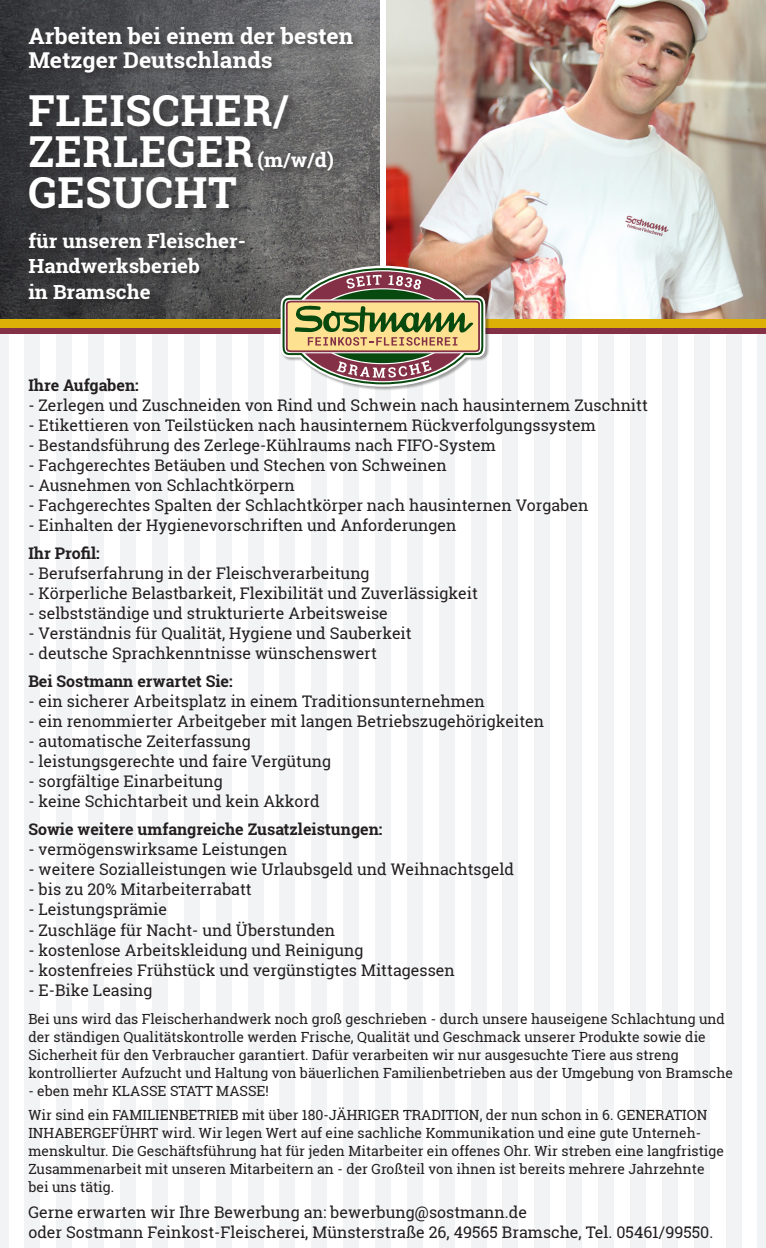
<style>
.page{position:relative;width:766px;height:1248px;background:#fff}
.page>*{position:absolute;margin:0;border:0;box-sizing:border-box;transform-origin:0 0}
.t1{font:700 42.6px/41px "Roboto Slab";letter-spacing:.02em;color:#fff}
.t2{font:700 21.8px/24px "Roboto Slab";letter-spacing:-.005em;color:#fff;scale:1.05 1}
.t3{font:700 19.4px/25.2px "Roboto Slab";color:#fff;scale:1.05 1}
.t4{font:16px/20px "Roboto Slab";color:#231f20}
.t5{font:700 16px "Roboto Slab";color:#231f20}
.t6{font:14px/18px "Roboto Slab";color:#231f20}
.s1{font-size:19.4px}
</style>
<div class="page">
<div style="left:0;top:261px;width:9px;height:986px;background:#f2f3f4"></div>
<div style="left:24px;top:261px;width:16px;height:986px;background:#f2f3f4"></div>
<div style="left:56px;top:261px;width:16px;height:986px;background:#f2f3f4"></div>
<div style="left:88px;top:261px;width:16px;height:986px;background:#f2f3f4"></div>
<div style="left:120px;top:261px;width:16px;height:986px;background:#f2f3f4"></div>
<div style="left:152px;top:261px;width:16px;height:986px;background:#f2f3f4"></div>
<div style="left:184px;top:261px;width:16px;height:986px;background:#f2f3f4"></div>
<div style="left:216px;top:261px;width:15px;height:986px;background:#f2f3f4"></div>
<div style="left:247px;top:261px;width:16px;height:986px;background:#f2f3f4"></div>
<div style="left:279px;top:261px;width:16px;height:986px;background:#f2f3f4"></div>
<div style="left:311px;top:261px;width:16px;height:986px;background:#f2f3f4"></div>
<div style="left:343px;top:261px;width:16px;height:986px;background:#f2f3f4"></div>
<div style="left:375px;top:261px;width:16px;height:986px;background:#f2f3f4"></div>
<div style="left:407px;top:261px;width:15px;height:986px;background:#f2f3f4"></div>
<div style="left:438px;top:261px;width:16px;height:986px;background:#f2f3f4"></div>
<div style="left:470px;top:261px;width:16px;height:986px;background:#f2f3f4"></div>
<div style="left:502px;top:261px;width:16px;height:986px;background:#f2f3f4"></div>
<div style="left:534px;top:261px;width:16px;height:986px;background:#f2f3f4"></div>
<div style="left:566px;top:261px;width:16px;height:986px;background:#f2f3f4"></div>
<div style="left:598px;top:261px;width:16px;height:986px;background:#f2f3f4"></div>
<div style="left:629px;top:261px;width:16px;height:986px;background:#f2f3f4"></div>
<div style="left:661px;top:261px;width:16px;height:986px;background:#f2f3f4"></div>
<div style="left:693px;top:261px;width:16px;height:986px;background:#f2f3f4"></div>
<div style="left:725px;top:261px;width:16px;height:986px;background:#f2f3f4"></div>
<div style="left:757px;top:261px;width:8px;height:986px;background:#f2f3f4"></div>
<img style="left:0;top:0;width:765px;height:319px">
<div style="left:27px;top:25px;width:336px;height:284px;background:#231f20;opacity:.5"></div>
<div style="left:380px;top:0;width:6px;height:346px;background:#fff"></div>
<svg style="left:0;top:327px;width:765px;height:6px;background:#92453b"></svg>
<div style="left:0;top:319px;width:765px;height:8px;background:#ddb008"></div>
<div style="left:281px;top:265px;width:208px;height:126px;background:#231f20;opacity:.4"></div>
<svg style="left:280px;top:266px;width:205px;height:120px;background:#aa997c"></svg>
<h2 class="t2" style="left:28px;top:24px;width:311px">Arbeiten bei einem der besten<br>Metzger Deutschlands</h2>
<h1 class="t1" style="left:28px;top:90px;width:307px">FLEISCHER/<br>ZERLEGER <span class="s1">(m/w/d)<br></span>GESUCHT</h1>
<p class="t3" style="left:28px;top:228px;width:209px">für unseren Fleischer-<br>Handwerksberieb<br>in Bramsche</p>
<p class="t5" style="left:28px;top:374px;width:112px">Ihre Aufgaben:</p>
<p class="t4" style="left:28px;top:395px;width:621px">- Zerlegen und Zuschneiden von Rind und Schwein nach hausinternem Zuschnitt</p>
<p class="t4" style="left:28px;top:415px;width:568px">- Etikettieren von Teilstücken nach hausinternem Rückverfolgungssystem</p>
<p class="t4" style="left:28px;top:435px;width:469px">- Bestandsführung des Zerlege-Kühlraums nach FIFO-System</p>
<p class="t4" style="left:28px;top:455px;width:419px">- Fachgerechtes Betäuben und Stechen von Schweinen</p>
<p class="t4" style="left:28px;top:475px;width:268px">- Ausnehmen von Schlachtkörpern</p>
<p class="t4" style="left:28px;top:495px;width:561px">- Fachgerechtes Spalten der Schlachtkörper nach hausinternen Vorgaben</p>
<p class="t4" style="left:28px;top:515px;width:429px">- Einhalten der Hygienevorschriften und Anforderungen</p>
<p class="t5" style="left:28px;top:542px;width:73px">Ihr Profil:</p>
<p class="t4" style="left:28px;top:563px;width:342px">- Berufserfahrung in der Fleischverarbeitung</p>
<p class="t4" style="left:28px;top:583px;width:451px">- Körperliche Belastbarkeit, Flexibilität und Zuverlässigkeit</p>
<p class="t4" style="left:28px;top:603px;width:361px">- selbstständige und strukturierte Arbeitsweise</p>
<p class="t4" style="left:28px;top:623px;width:385px">- Verständnis für Qualität, Hygiene und Sauberkeit</p>
<p class="t4" style="left:28px;top:643px;width:350px">- deutsche Sprachkenntnisse wünschenswert</p>
<p class="t5" style="left:28px;top:670px;width:206px">Bei Sostmann erwartet Sie:</p>
<p class="t4" style="left:28px;top:691px;width:457px">- ein sicherer Arbeitsplatz in einem Traditionsunternehmen</p>
<p class="t4" style="left:28px;top:711px;width:517px">- ein renommierter Arbeitgeber mit langen Betriebszugehörigkeiten</p>
<p class="t4" style="left:28px;top:731px;width:224px">- automatische Zeiterfassung</p>
<p class="t4" style="left:28px;top:751px;width:304px">- leistungsgerechte und faire Vergütung</p>
<p class="t4" style="left:28px;top:771px;width:196px">- sorgfältige Einarbeitung</p>
<p class="t4" style="left:28px;top:791px;width:293px">- keine Schichtarbeit und kein Akkord</p>
<p class="t5" style="left:28px;top:818px;width:355px">Sowie weitere umfangreiche Zusatzleistungen:</p>
<p class="t4" style="left:28px;top:839px;width:260px">- vermögenswirksame Leistungen</p>
<p class="t4" style="left:28px;top:859px;width:487px">- weitere Sozialleistungen wie Urlaubsgeld und Weihnachtsgeld</p>
<p class="t4" style="left:28px;top:879px;width:225px">- bis zu 20% Mitarbeiterrabatt</p>
<p class="t4" style="left:28px;top:899px;width:140px">- Leistungsprämie</p>
<p class="t4" style="left:28px;top:919px;width:308px">- Zuschläge für Nacht- und Überstunden</p>
<p class="t4" style="left:28px;top:939px;width:336px">- kostenlose Arbeitskleidung und Reinigung</p>
<p class="t4" style="left:28px;top:959px;width:428px">- kostenfreies Frühstück und vergünstigtes Mittagessen</p>
<p class="t4" style="left:28px;top:979px;width:126px">- E-Bike Leasing</p>
<p class="t6" style="left:28px;top:1009px;width:706px">Bei uns wird das Fleischerhandwerk noch groß geschrieben - durch unsere hauseigene Schlachtung und der ständigen Qualitätskontrolle werden Frische, Qualität und Geschmack unserer Produkte sowie die Sicherheit für den Verbraucher garantiert. Dafür verarbeiten wir nur ausgesuchte Tiere aus streng kontrollierter Aufzucht und Haltung von bäuerlichen Familienbetrieben aus der Umgebung von Bramsche</p>
<p class="t6" style="left:28px;top:1078px;width:680px;line-height:24px">- eben mehr KLASSE STATT MASSE!<br>Wir sind ein FAMILIENBETRIEB mit über 180-JÄHRIGER TRADITION, der nun schon in 6. GENERATION</p>
<p class="t6" style="left:28px;top:1123px;width:697px">INHABERGEFÜHRT wird. Wir legen Wert auf eine sachliche Kommunikation und eine gute Unterneh&shy;menskultur. Die Geschäftsführung hat für jeden Mitarbeiter ein offenes Ohr. Wir streben eine langfristige Zusammenarbeit mit unseren Mitarbeitern an - der Großteil von ihnen ist bereits mehrere Jahrzehnte bei uns tätig.</p>
<p class="t4" style="left:28px;top:1201px;width:686px">Gerne erwarten wir Ihre Bewerbung an: bewerbung@sostmann.de<br>oder Sostmann Feinkost-Fleischerei, Münsterstraße 26, 49565 Bramsche, Tel. 05461/99550.</p>
</div>
